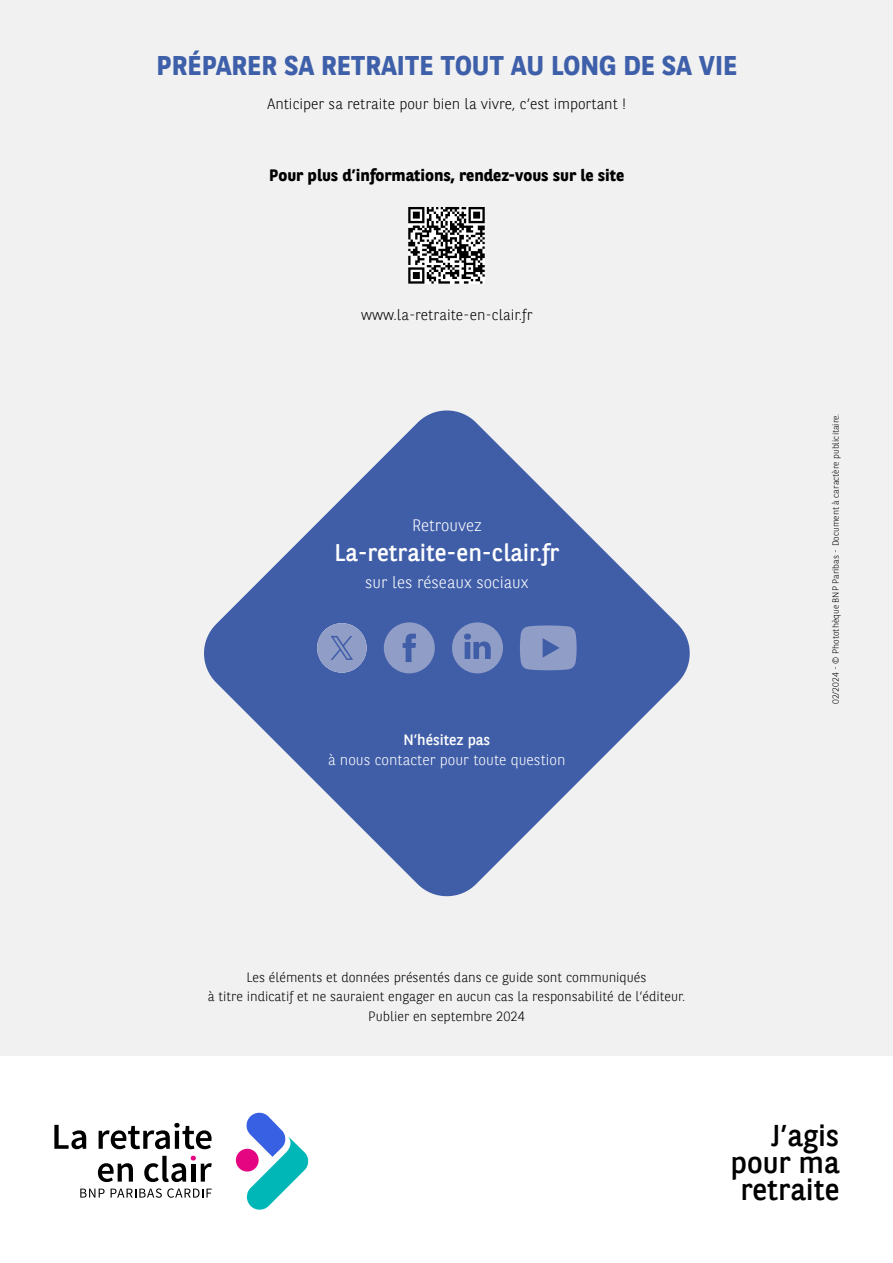
<style>
.page{position:relative;width:893px;height:1263px;background:#f1f1f1}
.page>*{position:absolute;margin:0;border:0;box-sizing:border-box;transform-origin:0 0}
.t1{font:30px/27px "BNPP Sans";color:#000;text-align:right}
.t2{font:700 27px "BNPP Sans";color:#3e5fa9}
.t3{font:24px "BNPP Sans";color:#fff}
.t4{font:700 16.5px "BNPP Sans";color:#000}
.t5{font:300 16.5px "BNPP Sans";color:#fff}
.t6{font:300 15px "BNPP Sans";color:#000}
.t7{font:300 15px "BNPP Sans";color:#fff}
.t8{font:15px "BNPP Sans";color:#fff}
.t9{font:300 13.5px/19.5px "BNPP Sans";color:#000;text-align:center}
.t10{font:300 9px "BNPP Sans";color:#000}
</style>
<div class="page">
<div style="left:0;top:1057px;width:893px;height:206px;background:#fff"></div>
<svg style="left:245px;top:1112px;width:63px;height:98px"></svg>
<div style="left:236px;top:1149px;width:23px;height:22px;background:#e60581;border-radius:50%"></div>
<svg style="left:54px;top:1125px;width:32px;height:24px"></svg>
<svg style="left:99px;top:1123px;width:113px;height:26px"></svg>
<svg style="left:98px;top:1163px;width:35px;height:19px"></svg>
<svg style="left:80px;top:1188px;width:25px;height:9px"></svg>
<svg style="left:111px;top:1188px;width:101px;height:10px"></svg>
<svg style="left:144px;top:1156px;width:68px;height:26px"></svg>
<svg style="left:408px;top:207px;width:77px;height:77px"></svg>
<svg style="left:204px;top:410px;width:486px;height:487px;fill:#405ea8"></svg>
<div style="left:317px;top:623px;width:50px;height:50px;background:#909dc7;border-radius:50%"></div>
<svg style="left:331px;top:636px;width:22px;height:24px"></svg>
<svg style="left:384px;top:622px;width:51px;height:51px"></svg>
<svg style="left:452px;top:622px;width:51px;height:51px"></svg>
<svg style="left:520px;top:625px;width:57px;height:45px"></svg>
<h2 class="t2" style="left:156px;top:47px;width:582px">PRÉPARER SA RETRAITE TOUT AU LONG DE SA VIE</h2>
<p class="t6" style="left:268px;top:94px;width:360px">Anticiper sa retraite pour bien la vivre, c’est important !</p>
<p class="t4" style="left:269px;top:164px;width:357px">Pour plus d’informations, rendez-vous sur le site</p>
<p class="t6" style="left:361px;top:305px;width:173px">www.la-retraite-en-clair.fr</p>
<p class="t5" style="left:412px;top:513px;width:71px">Retrouvez</p>
<h3 class="t3" style="left:334px;top:536px;width:227px">La-retraite-en-clair.fr</h3>
<p class="t5" style="left:365px;top:570px;width:165px">sur les réseaux sociaux</p>
<p class="t8" style="left:403px;top:730px;width:89px">N’hésitez pas</p>
<p class="t7" style="left:328px;top:749px;width:239px">à nous contacter pour toute question</p>
<p class="t10" style="left:829px;top:704px;width:292px;rotate:-90deg">02/2024 - © Photothèque BNP Paribas - Document à caractère publicitaire.</p>
<p class="t9" style="left:208px;top:967px;width:479px">Les éléments et données présentés dans ce guide sont communiqués<br>à titre indicatif et ne sauraient engager en aucun cas la responsabilité de l’éditeur.<br>Publier en septembre 2024</p>
<h1 class="t1" style="left:730px;top:1120px;width:110px">J’agis pour ma retraite</h1>
</div>
